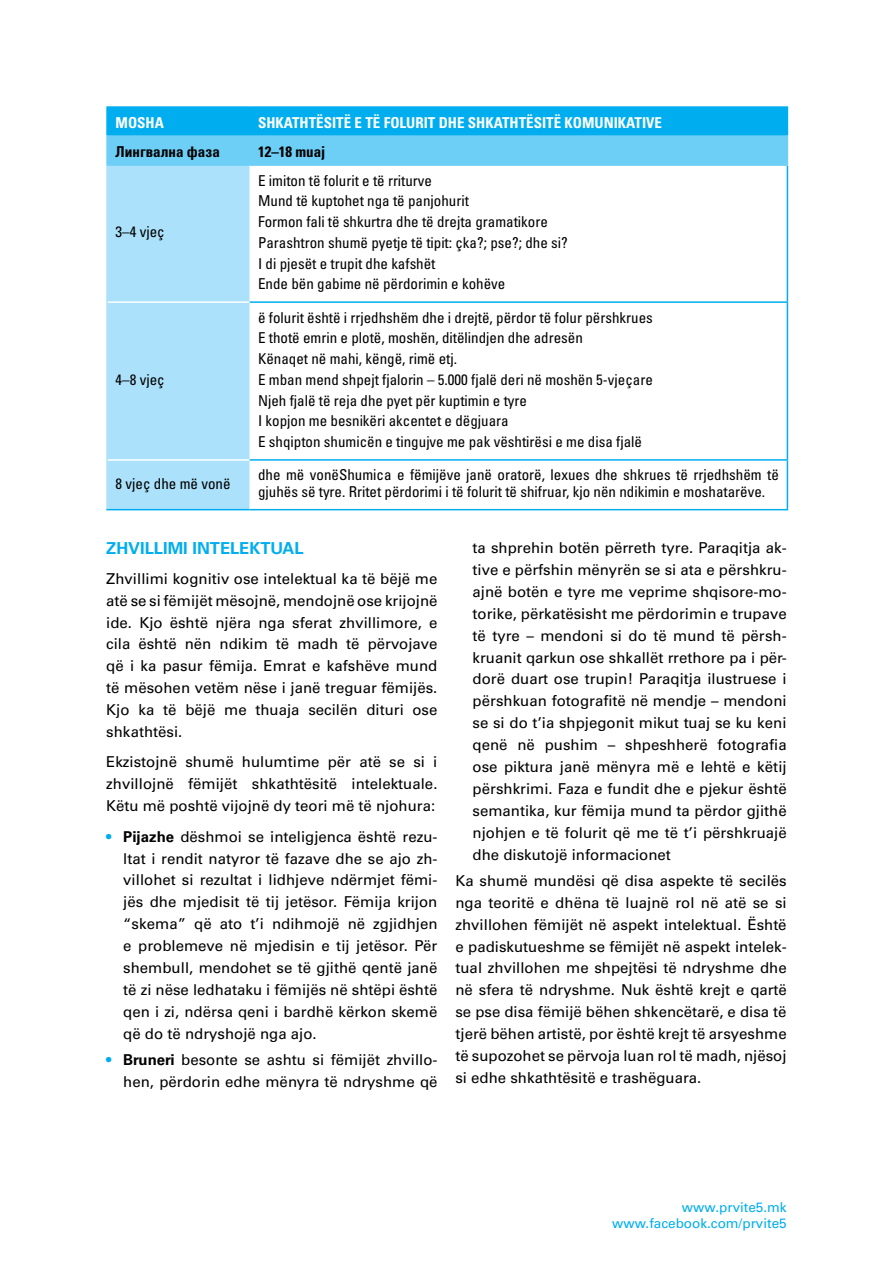
<style>
.page{position:relative;width:893px;height:1263px;background:#fff}
.page>*{position:absolute;margin:0;border:0;box-sizing:border-box;transform-origin:0 0}
.t1{font:700 16.5px "Univers LTCYR 65";color:#00aeef}
.t2{font:15px/21.9px "Univers LTCYR 55 Roman";color:#000;text-align:justify}
.t3{font:condensed 15px/20.7px "Univers LTCYR 57";color:#000}
.t4{font:15px "Univers LTCYR 67 Bold Cond";color:#fff}
.t5{font:15px "Univers LTCYR 67 Bold Cond";color:#000}
.t6{font:13.5px/16.5px "Univers LTCYR 55 Roman";color:#00aeef;text-align:right}
.s1{font-family:"Univers LTCYR 65";font-weight:700;color:#00aeef}
.s2{font-family:"Univers LTCYR 65";font-weight:700}
</style>
<div class="page">
<div style="left:108px;top:166px;width:141px;height:343px;background:#abe1fa"></div>
<hr style="left:249px;top:301px;width:539px;height:2px;background:#00aeef">
<hr style="left:249px;top:459px;width:539px;height:2px;background:#00aeef">
<hr style="left:106px;top:106px;width:143px;height:2px;background:#00aeef">
<hr style="left:106px;top:108px;width:2px;height:27px;background:#00aeef">
<hr style="left:249px;top:106px;width:539px;height:2px;background:#00aeef">
<hr style="left:106px;top:135px;width:143px;height:2px;background:#6dcff6">
<hr style="left:106px;top:137px;width:2px;height:27px;background:#6dcff6">
<svg style="left:107px;top:107px;width:681px;height:57px;background:#36bef2"></svg>
<hr style="left:106px;top:164px;width:143px;height:2px;background:#6dcff6">
<hr style="left:249px;top:164px;width:539px;height:2px;background:#6dcff6">
<hr style="left:787px;top:166px;width:1px;height:135px;background:#00aeef">
<hr style="left:787px;top:303px;width:1px;height:156px;background:#00aeef">
<hr style="left:787px;top:461px;width:1px;height:48px;background:#00aeef">
<hr style="left:106px;top:166px;width:2px;height:136px;background:#abe1fa">
<hr style="left:106px;top:302px;width:2px;height:158px;background:#abe1fa">
<hr style="left:106px;top:460px;width:2px;height:49px;background:#abe1fa">
<hr style="left:108px;top:301px;width:141px;height:2px;background:#fff">
<hr style="left:108px;top:459px;width:141px;height:2px;background:#fff">
<hr style="left:106px;top:509px;width:143px;height:1px;background:#00aeef">
<hr style="left:249px;top:509px;width:539px;height:1px;background:#00aeef">
<p class="t4" style="left:116px;top:113px;width:50px">MOSHA</p>
<p class="t4" style="left:258px;top:113px;width:405px">SHKATHTËSITË E TË FOLURIT DHE SHKATHTËSITË KOMUNIKATIVE</p>
<p class="t5" style="left:116px;top:142px;width:106px">ЛИНГВАЛНА ФАЗА</p>
<p class="t5" style="left:258px;top:142px;width:69px">12–18 MUAJ</p>
<p class="t3" style="left:116px;top:221px;width:51px">3–4 vjeç</p>
<p class="t3" style="left:116px;top:369px;width:51px">4–8 vjeç</p>
<p class="t3" style="left:258px;top:169px;width:311px">E imiton të folurit e të rriturve<br>Mund të kuptohet nga të panjohurit<br>Formon fali të shkurtra dhe të drejta gramatikore Parashtron shumë pyetje të tipit: çka?; pse?; dhe si?<br>I di pjesët e trupit dhe kafshët<br>Ende bën gabime në përdorimin e kohëve</p>
<p class="t3" style="left:258px;top:306px;width:396px">ë folurit është i rrjedhshëm dhe i drejtë, përdor të folur përshkrues E thotë emrin e plotë, moshën, ditëlindjen dhe adresën<br>Kënaqet në mahi, këngë, rimë etj.<br>E mban mend shpejt fjalorin – 5.000 fjalë deri në moshën 5-vjeçare Njeh fjalë të reja dhe pyet për kuptimin e tyre<br>I kopjon me besnikëri akcentet e dëgjuara<br>E shqipton shumicën e tingujve me pak vështirësi e me disa fjalë</p>
<p class="t3" style="left:116px;top:472px;width:116px">8 vjeç dhe më vonë</p>
<p class="t3" style="left:258px;top:466px;width:522px;line-height:16.5px">dhe më vonëShumica e fëmijëve janë oratorë, lexues dhe shkrues të rrjedhshëm të gjuhës së tyre. Rritet përdorimi i të folurit të shifruar, kjo nën ndikimin e moshatarëve.</p>
<p class="t1" style="left:106px;top:537px;width:199px">Zhvillimi intelektual</p>
<p class="t2" style="left:106px;top:567px;width:333px">Zhvillimi kognitiv ose intelektual ka të bëjë me atë se si fëmijët mësojnë, mendojnë ose krijojnë ide. Kjo është njëra nga sferat zhvillimore, e cila është nën ndikim të madh të përvojave që i ka pasur fëmija. Emrat e kafshëve mund të mësohen vetëm nëse i janë treguar fëmijës.<br>Kjo ka të bëjë me thuaja secilën dituri ose shkathtësi.</p>
<p class="t2" style="left:106px;top:750px;width:333px">Ekzistojnë shumë hulumtime për atë se si i zhvillojnë fëmijët shkathtësitë intelektuale.<br>Këtu më poshtë vijojnë dy teori më të njohura:</p>
<p class="t2" style="left:123px;top:825px;width:316px;text-indent:-17px"><span class="s1">•</span> <span class="s2">Pijazhe</span> dëshmoi se inteligjenca është rezu&shy;ltat i rendit natyror të fazave dhe se ajo zh&shy;villohet si rezultat i lidhjeve ndërmjet fëmi&shy;jës dhe mjedisit të tij jetësor. Fëmija krijon “skema” që ato t’i ndihmojë në zgjidhjen e problemeve në mjedisin e tij jetësor. Për shembull, mendohet se të gjithë qentë janë të zi nëse ledhataku i fëmijës në shtëpi është qen i zi, ndërsa qeni i bardhë kërkon skemë që do të ndryshojë nga ajo.</p>
<p class="t2" style="left:106px;top:1048px;width:333px;text-align:right"><span class="s1">•</span> <span class="s2">Bruneri</span> besonte se ashtu si fëmijët zhvillo&shy;hen, përdorin edhe mënyra të ndryshme që</p>
<p class="t2" style="left:472px;top:536px;width:316px">ta shprehin botën përreth tyre. Paraqitja ak&shy;tive e përfshin mënyrën se si ata e përshkru&shy;ajnë botën e tyre me veprime shqisore-mo&shy;torike, përkatësisht me përdorimin e trupave të tyre – mendoni si do të mund të përsh&shy;kruanit qarkun ose shkallët rrethore pa i për&shy;dorë duart ose trupin! Paraqitja ilustruese i përshkuan fotografitë në mendje – mendoni se si do t’ia shpjegonit mikut tuaj se ku keni qenë në pushim – shpeshherë fotografia ose piktura janë mënyra më e lehtë e këtij përshkrimi. Faza e fundit dhe e pjekur është semantika, kur fëmija mund ta përdor gjithë njohjen e të folurit që me të t’i përshkruajë dhe diskutojë informacionet</p>
<p class="t2" style="left:455px;top:869px;width:333px">Ka shumë mundësi që disa aspekte të secilës nga teoritë e dhëna të luajnë rol në atë se si zhvillohen fëmijët në aspekt intelektual. Është e padiskutueshme se fëmijët në aspekt intelek&shy;tual zhvillohen me shpejtësi të ndryshme dhe në sfera të ndryshme. Nuk është krejt e qartë se pse disa fëmijë bëhen shkencëtarë, e disa të tjerë bëhen artistë, por është krejt të arsyeshme të supozohet se përvoja luan rol të madh, njësoj si edhe shkathtësitë e trashëguara.</p>
<p class="t6" style="left:612px;top:1198px;width:176px">www.prvite5.mk www.facebook.com/prvite5</p>
</div>
